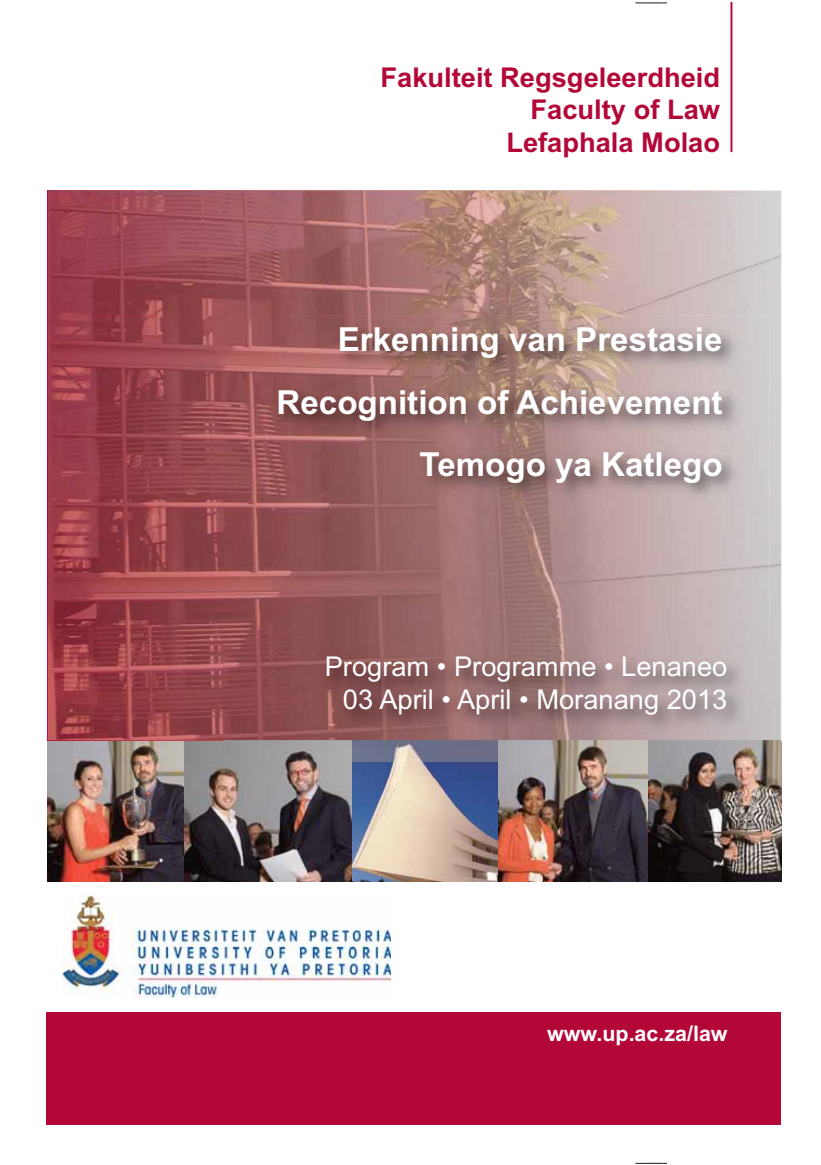
<style>
.page{position:relative;width:821px;height:1165px;background:#fff}
.page>*{position:absolute;margin:0;border:0;box-sizing:border-box;transform-origin:0 0}
.t1{font:700 33.15px/62.4px "Arial";color:#fff;text-align:right}
.t2{font:27.3px/32.7px "Arial";color:#fff;text-align:right}
.t3{font:700 27.3px/32.7px "Arial";color:#b30738;text-align:right}
.t4{font:700 21.45px "Arial";color:#fff}
</style>
<div class="page">
<img style="left:48px;top:740px;width:733px;height:142px">
<div style="left:46px;top:1012px;width:735px;height:112px;background:#b30738"></div>
<hr style="left:730px;top:3px;width:2px;height:149px;background:#b30738">
<img style="left:62px;top:895px;width:329px;height:102px">
<svg style="left:48px;top:191px;width:733px;height:549px;background:#ad7476"></svg>
<img style="left:66px;top:315px;width:703px;height:329px">
<img style="left:223px;top:644px;width:557px;height:117px">
<img style="left:223px;top:644px;width:546px;height:1px">
<svg style="left:635px;top:2px;width:32px;height:2px"></svg>
<svg style="left:635px;top:1163px;width:32px;height:1px"></svg>
<p class="t3" style="left:380px;top:63px;width:341px">Fakulteit Regsgeleerdheid<br>Faculty of Law<br>Lefaphala Molao</p>
<p class="t1" style="left:277px;top:312px;width:448px">Erkenning van Prestasie<br>Recognition of Achievement<br>Temogo ya Katlego</p>
<p class="t2" style="left:325px;top:650px;width:404px">Program • Programme • Lenaneo<br>03 April • April • Moranang 2013</p>
<p class="t4" style="left:547px;top:1025px;width:182px">www.up.ac.za/law</p>
</div>
